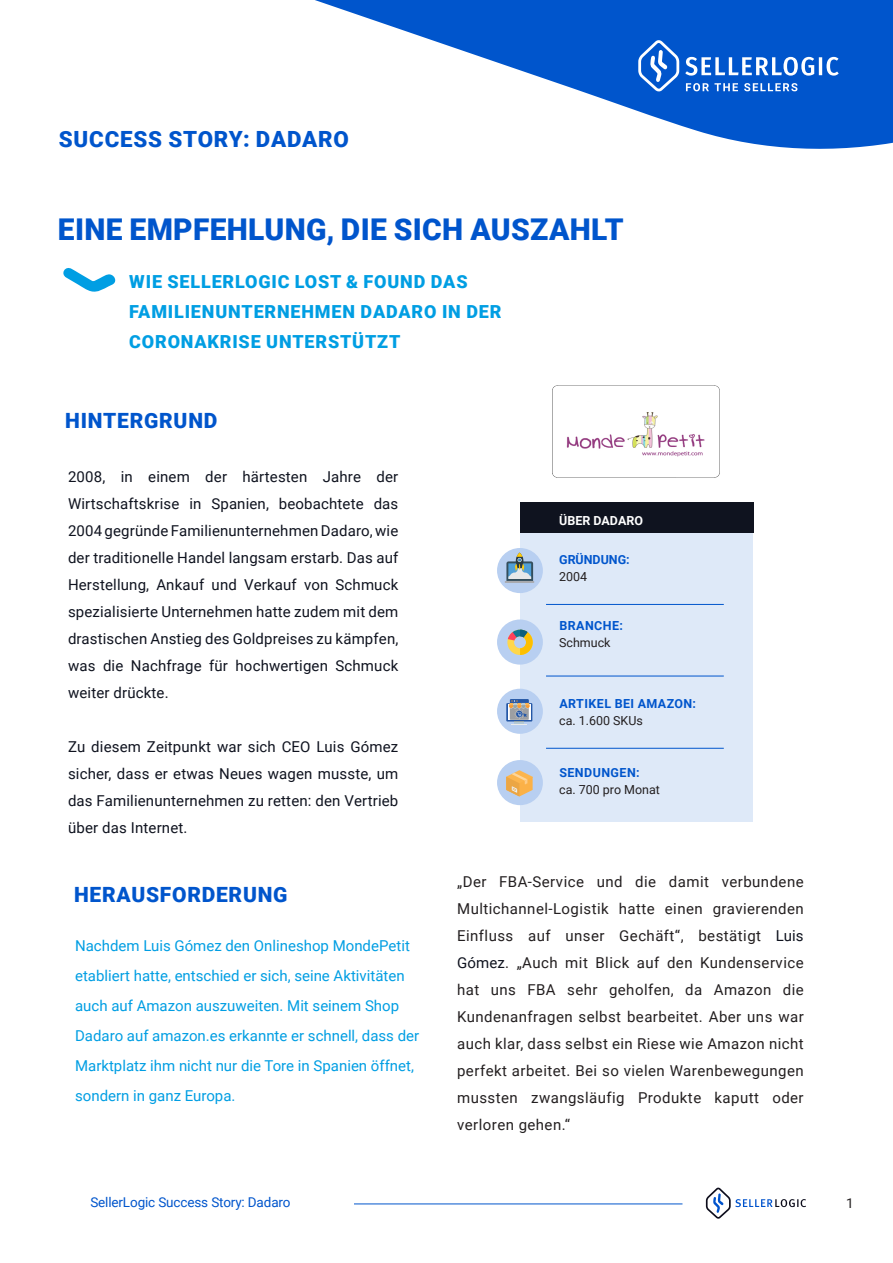
<style>
.page{position:relative;width:893px;height:1263px;background:#fff}
.page>*{position:absolute;margin:0;border:0;box-sizing:border-box;transform-origin:0 0}
.t1{font:900 30px "Roboto";letter-spacing:.01em;color:#05c}
.t2{font:900 22.35px "Roboto";letter-spacing:.035em;color:#05c}
.t3{font:900 21px "Roboto";letter-spacing:.035em;color:#05c}
.t4{font:900 18px/30px "Roboto";letter-spacing:.045em;color:#009ee3}
.t5{font:15px/27px "Roboto";letter-spacing:.01em;color:#0f131f;text-align:justify}
.t6{font:15px/27px "Roboto";letter-spacing:.03em;color:#231f20;text-align:justify}
.t7{font:15px/30px "Roboto";color:#009ee3}
.t8{font:13.5px "Roboto";letter-spacing:-.01em;color:#05c}
.t9{font:13.5px "Roboto";color:#231f20}
.t10{font:12.45px "Roboto";color:#231f20}
.t11{font:700 12.45px "Roboto";letter-spacing:.035em;color:#05c}
.t12{font:700 12.45px "Roboto";color:#fff}
.t13{font:700 12.45px "Roboto";color:#05c}
.s1{color:#0f131f}
</style>
<div class="page">
<hr style="left:354px;top:1203px;width:328px;height:1px;background:#05c">
<svg style="left:706px;top:1187px;width:100px;height:32px"></svg>
<svg style="left:63px;top:268px;width:53px;height:24px"></svg>
<svg style="left:315px;top:0;width:578px;height:149px;fill:#05c"></svg>
<svg style="left:638px;top:40px;width:41px;height:51px"></svg>
<svg style="left:685px;top:57px;width:154px;height:19px"></svg>
<svg style="left:686px;top:83px;width:52px;height:8px"></svg>
<svg style="left:744px;top:83px;width:53px;height:8px"></svg>
<div style="left:520px;top:503px;width:233px;height:319px;background:#dee9f8"></div>
<div style="left:520px;top:502px;width:233px;height:31px;background:#0f131f"></div>
<hr style="left:546px;top:676px;width:178px;height:1px;background:#05c">
<hr style="left:546px;top:604px;width:178px;height:1px;background:#05c">
<hr style="left:546px;top:748px;width:178px;height:1px;background:#05c">
<div style="left:497px;top:548px;width:46px;height:45px;background:#b8cff1;border-radius:50%"></div>
<svg style="left:506px;top:552px;width:27px;height:29px"></svg>
<hr style="left:505px;top:581px;width:29px;height:2px;background:#a8a9ad">
<div style="left:497px;top:619px;width:46px;height:46px;background:#b8cff1;border-radius:50%"></div>
<svg style="left:507px;top:630px;width:26px;height:25px"></svg>
<div style="left:497px;top:689px;width:46px;height:45px;background:#b8cff1;border-radius:50%"></div>
<div style="left:497px;top:760px;width:46px;height:45px;background:#b8cff1;border-radius:50%"></div>
<div style="left:506px;top:703px;width:26px;height:18px;background:#2457a6"></div>
<div style="left:508px;top:705px;width:23px;height:15px;background:#fff"></div>
<svg style="left:509px;top:699px;width:21px;height:26px"></svg>
<svg style="left:506px;top:770px;width:27px;height:26px"></svg>
<img style="left:552px;top:385px;width:168px;height:93px">
<p class="t2" style="left:59px;top:124px;width:292px">SUCCESS STORY: DADARO</p>
<p class="t1" style="left:58px;top:208px;width:567px">EINE EMPFEHLUNG, DIE SICH AUSZAHLT</p>
<p class="t4" style="left:129px;top:266px;width:374px">WIE SELLERLOGIC LOST &amp; FOUND DAS<br>FAMILIENUNTERNEHMEN DADARO IN DER<br>CORONAKRISE UNTERSTÜTZT</p>
<p class="t3" style="left:65px;top:406px;width:154px">HINTERGRUND</p>
<p class="t5" style="left:68px;top:462px;width:332px">2008, in einem der härtesten Jahre der Wirtschaftskrise in Spanien, beobachtete das 2004 gegründe Familienunternehmen Dadaro, wie der traditionelle Handel langsam erstarb. Das auf Herstellung, Ankauf und Verkauf von Schmuck spezialisierte Unternehmen hatte zudem mit dem drastischen Anstieg des Goldpreises zu kämpfen, was die Nachfrage für hochwertigen Schmuck weiter drückte.</p>
<p class="t5" style="left:68px;top:732px;width:332px">Zu diesem Zeitpunkt war sich CEO Luis Gómez sicher, dass er etwas Neues wagen musste, um das Familienunternehmen zu retten: den Vertrieb über das Internet.</p>
<p class="t3" style="left:74px;top:879px;width:215px">HERAUSFORDERUNG</p>
<p class="t7" style="left:75px;top:930px;width:346px">Nachdem Luis Gómez den Onlineshop MondePetit etabliert hatte, entschied er sich, seine Aktivitäten auch auf Amazon auszuweiten. Mit seinem Shop Dadaro auf amazon.es erkannte er schnell, dass der Marktplatz ihm nicht nur die Tore in Spanien öffnet, sondern in ganz Europa.</p>
<p class="t12" style="left:559px;top:512px;width:85px">ÜBER DADARO</p>
<p class="t13" style="left:559px;top:551px;width:72px">GRÜNDUNG:</p>
<p class="t10" style="left:559px;top:568px;width:30px">2004</p>
<p class="t11" style="left:559px;top:617px;width:65px">BRANCHE:</p>
<p class="t10" style="left:559px;top:634px;width:53px">Schmuck</p>
<p class="t11" style="left:559px;top:695px;width:138px">ARTIKEL BEI AMAZON:</p>
<p class="t10" style="left:559px;top:712px;width:85px">ca. 1.600 SKUs</p>
<p class="t11" style="left:559px;top:764px;width:82px">SENDUNGEN:</p>
<p class="t10" style="left:559px;top:781px;width:102px">ca. 700 pro Monat</p>
<p class="t6" style="left:457px;top:867px;width:348px">„Der FBA-Service und die damit verbundene Multichannel-Logistik hatte einen gravierenden Einfluss auf unser Gechäft“, bestätigt <span class="s1">Luis Gómez</span>. „Auch mit Blick auf den Kundenservice hat uns FBA sehr geholfen, da Amazon die Kundenanfragen selbst bearbeitet. Aber uns war auch klar, dass selbst ein Riese wie Amazon nicht perfekt arbeitet. Bei so vielen Warenbewegungen mussten zwangsläufig Produkte kaputt oder verloren gehen.“</p>
<p class="t8" style="left:90px;top:1193px;width:202px">SellerLogic Success Story: Dadaro</p>
<p class="t9" style="left:846px;top:1193px;width:9px">1</p>
</div>
